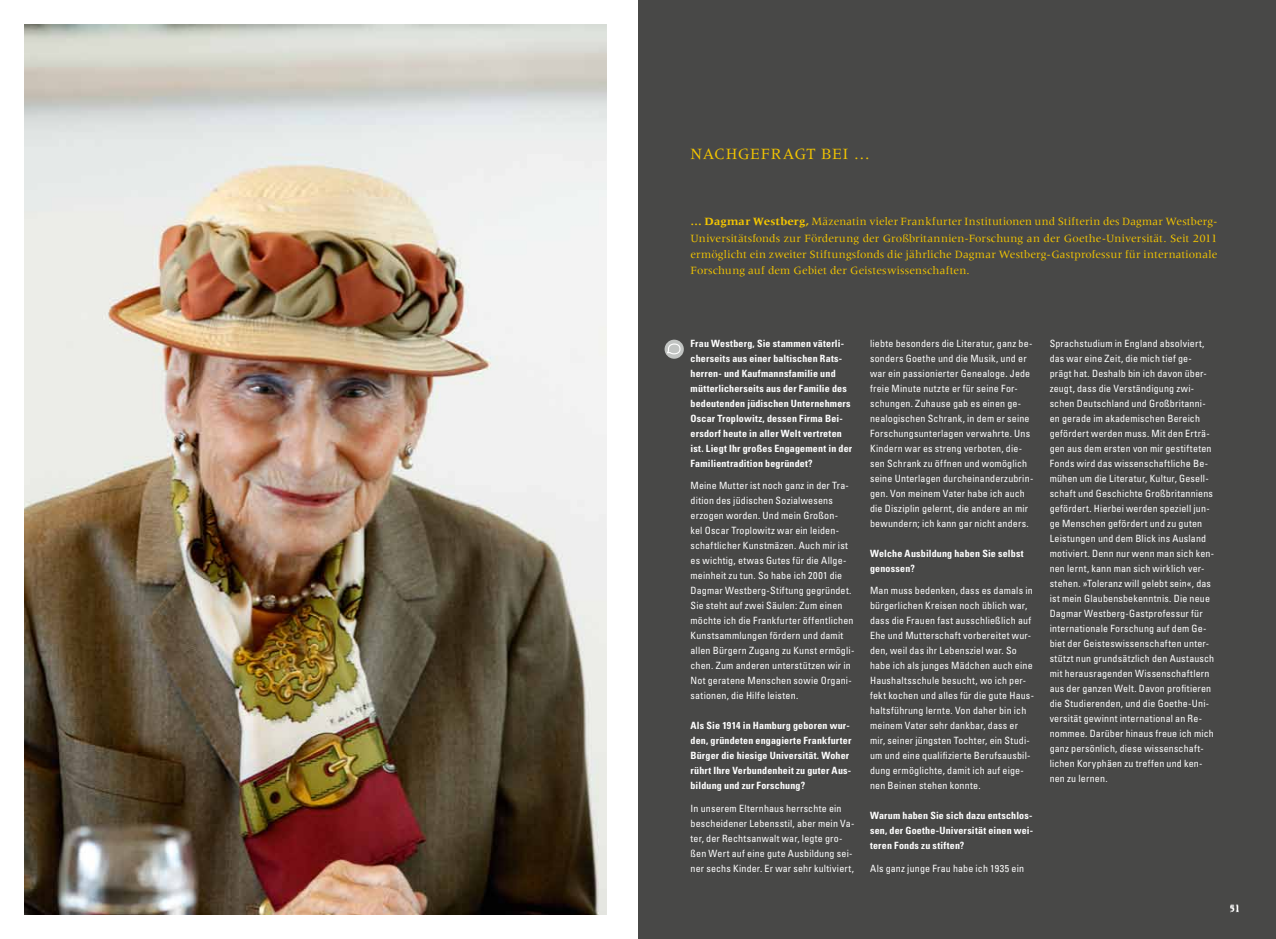
<style>
.page{position:relative;width:1276px;height:939px;background:#fff}
.page>*{position:absolute;margin:0;border:0;box-sizing:border-box;transform-origin:0 0}
.t1{font:16.25px "Meridien LT Std";color:#f4c600}
.t2{font:11.5px/16.2px "Meridien LT Std";letter-spacing:.01em;color:#f4c600;text-align:justify}
.t3{font:condensed 10px/15px "Univers LT Std";letter-spacing:.015em;color:#fff}
.t4{font:700 condensed 10px/15px "Univers LT Std";letter-spacing:.015em;color:#fff}
.t5{font:10px "Meridien LT Std";color:#fff}
.s1{font-weight:700}
</style>
<div class="page">
<img style="left:25px;top:25px;width:581px;height:889px">
<div style="left:638px;top:0;width:638px;height:939px;background:#484847"></div>
<svg style="left:664px;top:340px;width:20px;height:19px"></svg>
<svg style="left:667px;top:343px;width:13px;height:11px"></svg>
<h1 class="t1" style="left:690px;top:145px;width:25px">Nachgefragt</h1>
<h1 class="t1" style="left:821px;top:145px;width:10px">bei</h1>
<h1 class="t1" style="left:853px;top:145px;width:18px">…</h1>
<p class="t2" style="left:690px;top:214px;width:528px"><span class="s1">… Dagmar Westberg,</span> Mäzenatin vieler Frankfurter Institutionen und Stifterin des Dagmar Westberg-Universitätsfonds zur Förderung der Großbritannien-Forschung an der Goethe-Universität. Seit 2011 ermöglicht ein zweiter Stiftungsfonds die jährliche Dagmar Westberg-Gastprofessur für internationale Forschung auf dem Gebiet der Geisteswissenschaften.</p>
<p class="t4" style="left:690px;top:336px;width:163px">Frau Westberg, Sie stammen väterli&shy;cherseits aus einer baltischen Rats&shy;herren- und Kaufmannsfamilie und mütterlicherseits aus der Familie des bedeutenden jüdischen Unternehmers Oscar Troplowitz, dessen Firma Bei&shy;ersdorf heute in aller Welt vertreten ist. Liegt Ihr großes Engagement in der Familientradition begründet?</p>
<p class="t3" style="left:690px;top:478px;width:165px">Meine Mutter ist noch ganz in der Tra&shy;dition des jüdischen Sozialwesens erzogen worden. Und mein Großon-<br>kel Oscar Troplowitz war ein leiden&shy;schaftlicher Kunstmäzen. Auch mir ist es wichtig, etwas Gutes für die Allge&shy;meinheit zu tun. So habe ich 2001 die Dagmar Westberg-Stiftung gegründet.<br>Sie steht auf zwei Säulen: Zum einen möchte ich die Frankfurter öffentlichen Kunstsammlungen fördern und damit allen Bürgern Zugang zu Kunst ermögli&shy;chen. Zum anderen unterstützen wir in Not geratene Menschen sowie Organi&shy;sationen, die Hilfe leisten.</p>
<p class="t4" style="left:690px;top:718px;width:162px">Als Sie 1914 in Hamburg geboren wur&shy;den, gründeten engagierte Frankfurter Bürger die hiesige Universität. Woher rührt Ihre Verbundenheit zu guter Aus&shy;bildung und zur Forschung?</p>
<p class="t3" style="left:690px;top:801px;width:165px">In unserem Elternhaus herrschte ein bescheidener Lebensstil, aber mein Va&shy;ter, der Rechtsanwalt war, legte gro&shy;ßen Wert auf eine gute Ausbildung sei&shy;ner sechs Kinder. Er war sehr kultiviert,</p>
<p class="t3" style="left:870px;top:336px;width:165px">liebte besonders die Literatur, ganz be&shy;sonders Goethe und die Musik, und er war ein passionierter Genealoge. Jede freie Minute nutzte er für seine For&shy;schungen. Zuhause gab es einen ge&shy;nealogischen Schrank, in dem er seine Forschungsunterlagen verwahrte. Uns Kindern war es streng verboten, die&shy;sen Schrank zu öffnen und womöglich seine Unterlagen durcheinanderzubrin&shy;gen. Von meinem Vater habe ich auch die Disziplin gelernt, die andere an mir bewundern; ich kann gar nicht anders.</p>
<p class="t4" style="left:870px;top:546px;width:155px">Welche Ausbildung haben Sie selbst genossen?</p>
<p class="t3" style="left:870px;top:583px;width:165px">Man muss bedenken, dass es damals in bürgerlichen Kreisen noch üblich war, dass die Frauen fast ausschließlich auf Ehe und Mutterschaft vorbereitet wur&shy;den, weil das ihr Lebensziel war. So habe ich als junges Mädchen auch eine Haushaltsschule besucht, wo ich per&shy;fekt kochen und alles für die gute Haus&shy;haltsführung lernte. Von daher bin ich meinem Vater sehr dankbar, dass er mir, seiner jüngsten Tochter, ein Studi&shy;um und eine qualifizierte Berufsausbil&shy;dung ermöglichte, damit ich auf eige&shy;nen Beinen stehen konnte.</p>
<p class="t4" style="left:870px;top:808px;width:165px;text-align:justify">Warum haben Sie sich dazu entschlos&shy;sen, der Goethe-Universität einen wei&shy;teren Fonds zu stiften?</p>
<p class="t3" style="left:870px;top:861px;width:155px">Als ganz junge Frau habe ich 1935 ein</p>
<p class="t3" style="left:1049px;top:336px;width:166px">Sprachstudium in England absolviert, das war eine Zeit, die mich tief ge&shy;prägt hat. Deshalb bin ich davon über&shy;zeugt, dass die Verständigung zwi&shy;schen Deutschland und Großbritanni&shy;en gerade im akademischen Bereich gefördert werden muss. Mit den Erträ&shy;gen aus dem ersten von mir gestifteten Fonds wird das wissenschaftliche Be&shy;mühen um die Literatur, Kultur, Gesell&shy;schaft und Geschichte Großbritanniens gefördert. Hierbei werden speziell jun&shy;ge Menschen gefördert und zu guten Leistungen und dem Blick ins Ausland motiviert. Denn nur wenn man sich ken&shy;nen lernt, kann man sich wirklich ver&shy;stehen. »Toleranz will gelebt sein«, das ist mein Glaubensbekenntnis. Die neue Dagmar Westberg-Gastprofessur für internationale Forschung auf dem Ge&shy;biet der Geisteswissenschaften unter&shy;stützt nun grundsätzlich den Austausch mit herausragenden Wissenschaftlern aus der ganzen Welt. Davon profitieren die Studierenden, und die Goethe-Uni&shy;versität gewinnt international an Re&shy;nommee. Darüber hinaus freue ich mich ganz persönlich, diese wissenschaft&shy;lichen Koryphäen zu treffen und ken&shy;nen zu lernen.</p>
<p class="t5" style="left:1229px;top:903px;width:13px">51</p>
</div>
